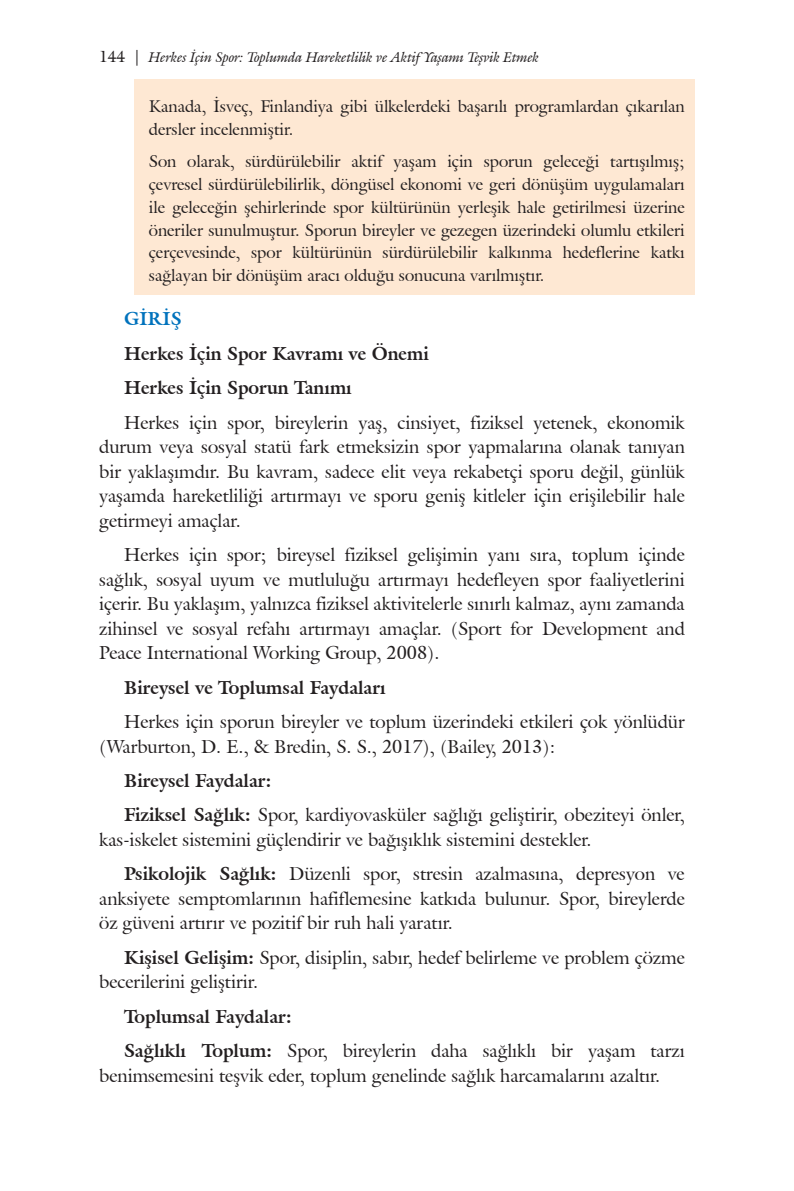
<style>
.page{position:relative;width:794px;height:1191px;background:#fff}
.page>*{position:absolute;margin:0;border:0;box-sizing:border-box;transform-origin:0 0}
.t1{font:18.38px/24.5px "Galliard IT Cby BT";color:#231f20}
.t2{font:700 18.38px/34.5px "Galliard IT Cby BT";color:#231f20}
.t3{font:700 18.38px "Galliard IT Cby BT";color:#0072bc}
.t4{font:16.62px/22.8px "Galliard IT Cby BT";color:#231f20}
.t5{font:italic 14px "Galliard IT Cby BT";color:#231f20}
.s1{font-style:normal;font-size:15.75px}
.s2{font-weight:700}
</style>
<div class="page">
<div style="left:134px;top:79px;width:560px;height:70px;background:#fee8d3"></div>
<div style="left:134px;top:135px;width:560px;height:160px;background:#fee8d3"></div>
<p class="t5" style="left:99px;top:47px;width:441px"><span class="s1">144 |</span> Herkes İçin Spor: Toplumda Hareketlilik ve Aktif Yaşamı Teşvik Etmek</p>
<p class="t4" style="left:149px;top:95px;width:537px">Kanada, İsveç, Finlandiya gibi ülkelerdeki başarılı programlardan çıkarılan dersler incelenmiştir.</p>
<p class="t4" style="left:149px;top:150px;width:537px;text-align:justify">Son olarak, sürdürülebilir aktif yaşam için sporun geleceği tartışılmış; çevresel sürdürülebilirlik, döngüsel ekonomi ve geri dönüşüm uygulamaları ile geleceğin şehirlerinde spor kültürünün yerleşik hale getirilmesi üzerine öneriler sunulmuştur. Sporun bireyler ve gezegen üzerindeki olumlu etkileri çerçevesinde, spor kültürünün sürdürülebilir kalkınma hedeflerine katkı sağlayan bir dönüşüm aracı olduğu sonucuna varılmıştır.</p>
<p class="t3" style="left:124px;top:307px;width:59px">GİRİŞ</p>
<p class="t2" style="left:124px;top:336px;width:306px">Herkes İçin Spor Kavramı ve Önemi<br>Herkes İçin Sporun Tanımı</p>
<p class="t1" style="left:99px;top:410px;width:587px;text-align:justify;text-indent:25px">Herkes için spor, bireylerin yaş, cinsiyet, fiziksel yetenek, ekonomik durum veya sosyal statü fark etmeksizin spor yapmalarına olanak tanıyan bir yaklaşımdır. Bu kavram, sadece elit veya rekabetçi sporu değil, günlük yaşamda hareketliliği artırmayı ve sporu geniş kitleler için erişilebilir hale getirmeyi amaçlar.</p>
<p class="t1" style="left:99px;top:542px;width:587px;text-align:justify;text-indent:25px">Herkes için spor; bireysel fiziksel gelişimin yanı sıra, toplum içinde sağlık, sosyal uyum ve mutluluğu artırmayı hedefleyen spor faaliyetlerini içerir. Bu yaklaşım, yalnızca fiziksel aktivitelerle sınırlı kalmaz, aynı zamanda zihinsel ve sosyal refahı artırmayı amaçlar. (Sport for Development and Peace International Working Group, 2008).</p>
<p class="t2" style="left:124px;top:670px;width:263px">Bireysel ve Toplumsal Faydaları</p>
<p class="t1" style="left:99px;top:709px;width:587px;text-indent:25px">Herkes için sporun bireyler ve toplum üzerindeki etkileri çok yönlüdür (Warburton, D. E., &amp; Bredin, S. S., 2017), (Bailey, 2013):</p>
<p class="t1" style="left:124px;top:763px;width:562px;line-height:34.5px"><span class="s2">Bireysel Faydalar:<br>Fiziksel Sağlık:</span> Spor, kardiyovasküler sağlığı geliştirir, obeziteyi önler,</p>
<p class="t1" style="left:124px;top:822px;width:562px;line-height:34.5px;text-indent:-25px">kas-iskelet sistemini güçlendirir ve bağışıklık sistemini destekler.<br><span class="s2">Psikolojik Sağlık:</span> Düzenli spor, stresin azalmasına, depresyon ve</p>
<p class="t1" style="left:99px;top:886px;width:587px">anksiyete semptomlarının hafiflemesine katkıda bulunur. Spor, bireylerde öz güveni artırır ve pozitif bir ruh hali yaratır.</p>
<p class="t1" style="left:99px;top:945px;width:587px;text-indent:25px"><span class="s2">Kişisel Gelişim:</span> Spor, disiplin, sabır, hedef belirleme ve problem çözme becerilerini geliştirir.</p>
<p class="t1" style="left:124px;top:999px;width:562px;line-height:34.5px"><span class="s2">Toplumsal Faydalar:<br>Sağlıklı Toplum:</span> Spor, bireylerin daha sağlıklı bir yaşam tarzı</p>
<p class="t1" style="left:99px;top:1062px;width:562px">benimsemesini teşvik eder, toplum genelinde sağlık harcamalarını azaltır.</p>
</div>
